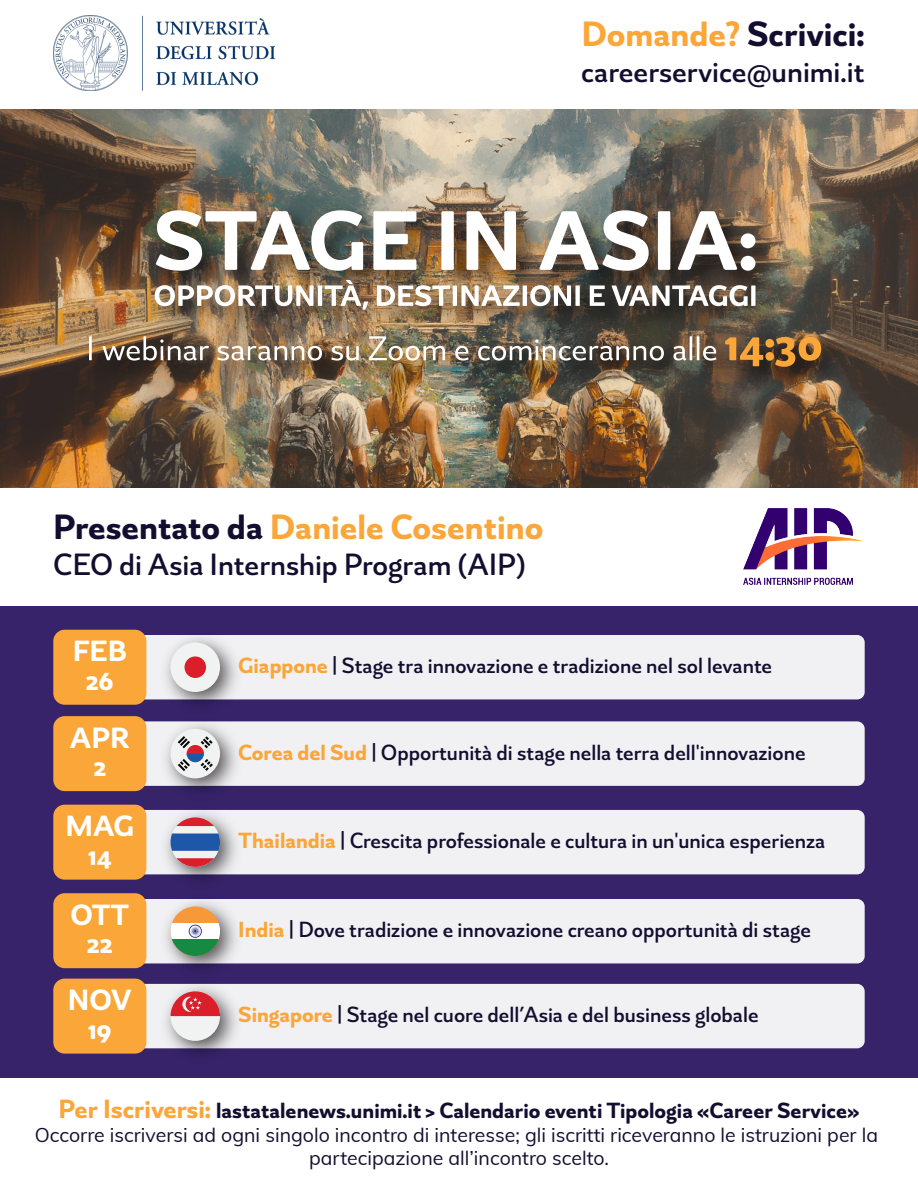
<style>
.page{position:relative;width:918px;height:1188px;background:#fff}
.page>*{position:absolute;margin:0;border:0;box-sizing:border-box;transform-origin:0 0}
.t1{font:700 36px "Alpino";color:#faa638}
.t2{font:700 36px "Alpino";color:#130e2f}
.t3{font:500 31.5px "Alpino";color:#130e2f}
.t4{font:700 30px/28.5px "Alpino";color:#fff;text-align:center}
.t5{font:500 22.5px "Alpino";color:#130e2f}
.t6{font:700 22.5px "Alpino";color:#130e2f}
.t7{font:19.5px/23.4px "Mulish";color:#130e2f;text-align:center}
.s1{color:#faa638}
.s2{color:#130e2f}
.s3{font-weight:700;color:#faa639}
.s4{font-size:27px;color:#faa639}
</style>
<div class="page">
<img style="left:0;top:109px;width:918px;height:379px">
<img style="left:53px;top:16px;width:222px;height:74px">
<div style="left:0;top:606px;width:918px;height:472px;background:#36236a"></div>
<div style="left:97px;top:721px;width:768px;height:65px;background:#f1f1f4;border-radius:8px"></div>
<div style="left:97px;top:810px;width:768px;height:64px;background:#f1f1f4;border-radius:8px"></div>
<div style="left:97px;top:899px;width:768px;height:64px;background:#f1f1f4;border-radius:8px"></div>
<div style="left:97px;top:984px;width:768px;height:64px;background:#f1f1f4;border-radius:8px"></div>
<img style="left:154px;top:809px;width:95px;height:71px">
<div style="left:171px;top:817px;width:49px;height:50px;background:#f1f3f3;border-radius:50%"></div>
<svg style="left:171px;top:833px;width:49px;height:18px"></svg>
<svg style="left:176px;top:817px;width:38px;height:9px"></svg>
<svg style="left:176px;top:858px;width:38px;height:9px"></svg>
<img style="left:154px;top:986px;width:95px;height:68px">
<div style="left:171px;top:991px;width:49px;height:50px;background:#f1f3f3;border-radius:50%"></div>
<svg style="left:171px;top:991px;width:49px;height:25px"></svg>
<img style="left:154px;top:721px;width:95px;height:70px">
<div style="left:171px;top:729px;width:49px;height:49px;background:#f1f3f3;border-radius:50%"></div>
<svg style="left:187px;top:745px;width:17px;height:16px"></svg>
<svg style="left:201px;top:736px;width:12px;height:12px"></svg>
<svg style="left:178px;top:754px;width:35px;height:17px"></svg>
<svg style="left:178px;top:736px;width:12px;height:12px"></svg>
<div style="left:97px;top:635px;width:768px;height:64px;background:#f1f1f4;border-radius:8px"></div>
<img style="left:154px;top:637px;width:95px;height:68px">
<div style="left:171px;top:642px;width:49px;height:50px;background:#f1f3f3;border-radius:50%"></div>
<div style="left:185px;top:656px;width:21px;height:22px;background:#da1f2a;border-radius:50%"></div>
<img style="left:154px;top:901px;width:95px;height:83px">
<div style="left:171px;top:906px;width:49px;height:50px;background:#f79939;border-radius:25px"></div>
<div style="left:171px;top:923px;width:49px;height:16px;background:#fff"></div>
<svg style="left:171px;top:939px;width:49px;height:17px"></svg>
<svg style="left:189px;top:925px;width:13px;height:13px"></svg>
<div style="left:53px;top:630px;width:93px;height:75px;background:#faa638;border-radius:11px"></div>
<div style="left:53px;top:716px;width:93px;height:75px;background:#faa638;border-radius:11px"></div>
<div style="left:53px;top:805px;width:93px;height:75px;background:#faa638;border-radius:11px"></div>
<div style="left:53px;top:893px;width:93px;height:75px;background:#faa638;border-radius:11px"></div>
<div style="left:53px;top:979px;width:93px;height:75px;background:#faa638;border-radius:11px"></div>
<img style="left:142px;top:198px;width:647px;height:126px">
<svg style="left:156px;top:210px;width:207px;height:61px"></svg>
<svg style="left:373px;top:211px;width:43px;height:59px"></svg>
<div style="left:441px;top:211px;width:13px;height:59px;background:#fff"></div>
<svg style="left:466px;top:211px;width:50px;height:59px"></svg>
<svg style="left:539px;top:210px;width:110px;height:61px"></svg>
<div style="left:658px;top:211px;width:12px;height:59px;background:#fff"></div>
<svg style="left:678px;top:211px;width:77px;height:60px"></svg>
<svg style="left:155px;top:285px;width:158px;height:21px"></svg>
<hr style="left:318px;top:285px;width:4px;height:21px;background:#fff">
<svg style="left:325px;top:280px;width:43px;height:30px"></svg>
<svg style="left:377px;top:285px;width:73px;height:21px"></svg>
<hr style="left:453px;top:285px;width:4px;height:21px;background:#fff">
<svg style="left:461px;top:285px;width:59px;height:21px"></svg>
<hr style="left:523px;top:285px;width:4px;height:21px;background:#fff">
<svg style="left:530px;top:285px;width:41px;height:21px"></svg>
<div style="left:575px;top:285px;width:5px;height:21px;background:#fff"></div>
<svg style="left:590px;top:285px;width:15px;height:21px"></svg>
<svg style="left:611px;top:285px;width:137px;height:21px"></svg>
<div style="left:751px;top:285px;width:5px;height:21px;background:#fff"></div>
<img style="left:77px;top:324px;width:777px;height:76px">
<hr style="left:89px;top:336px;width:3px;height:24px;background:#fff">
<svg style="left:102px;top:336px;width:107px;height:25px"></svg>
<svg style="left:217px;top:346px;width:105px;height:15px"></svg>
<svg style="left:331px;top:346px;width:28px;height:15px"></svg>
<img style="left:369px;top:336px;width:76px;height:25px">
<svg style="left:455px;top:346px;width:14px;height:15px"></svg>
<svg style="left:478px;top:339px;width:186px;height:22px"></svg>
<svg style="left:673px;top:346px;width:13px;height:15px"></svg>
<hr style="left:690px;top:336px;width:2px;height:24px;background:#fff">
<hr style="left:697px;top:336px;width:2px;height:24px;background:#fff">
<svg style="left:703px;top:346px;width:13px;height:15px"></svg>
<svg style="left:725px;top:337px;width:96px;height:30px;background:#9a6b32"></svg>
<img style="left:743px;top:509px;width:121px;height:76px">
<h1 class="t2" style="left:581px;top:11px;width:285px"><span class="s1">Domande?</span> Scrivici:</h1>
<h2 class="t3" style="left:581px;top:52px;width:285px">careerservice@unimi.it</h2>
<h1 class="t1" style="left:53px;top:504px;width:492px"><span class="s2">Presentato da</span> Daniele Cosentino</h1>
<h2 class="t3" style="left:53px;top:545px;width:474px">CEO di Asia Internship Program (AIP)</h2>
<h3 class="t4" style="left:73px;top:637px;width:56px">FEB<br>26</h3>
<h3 class="t4" style="left:70px;top:723px;width:61px">APR<br>2</h3>
<h3 class="t4" style="left:66px;top:812px;width:70px">MAG<br>14</h3>
<h3 class="t4" style="left:70px;top:900px;width:60px">OTT<br>22</h3>
<h3 class="t4" style="left:68px;top:986px;width:65px">NOV<br>19</h3>
<p class="t5" style="left:238px;top:652px;width:536px"><span class="s3">Giappone</span> | Stage tra innovazione e tradizione nel sol levante</p>
<p class="t5" style="left:238px;top:739px;width:569px"><span class="s3">Corea del Sud</span> | Opportunità di stage nella terra dell'innovazione</p>
<p class="t5" style="left:238px;top:827px;width:589px"><span class="s3">Thailandia</span> | Crescita professionale e cultura in un'unica esperienza</p>
<p class="t5" style="left:238px;top:916px;width:574px"><span class="s3">India</span> | Dove tradizione e innovazione creano opportunità di stage</p>
<p class="t5" style="left:238px;top:1001px;width:522px"><span class="s3">Singapore</span> | Stage nel cuore dell’Asia e del business globale</p>
<p class="t6" style="left:59px;top:1096px;width:802px"><span class="s4">Per Iscriversi:</span> lastatalenews.unimi.it &gt; Calendario eventi Tipologia «Career Service»</p>
<p class="t7" style="left:35px;top:1122px;width:845px">Occorre iscriversi ad ogni singolo incontro di interesse; gli iscritti riceveranno le istruzioni per la partecipazione all’incontro scelto.</p>
</div>
